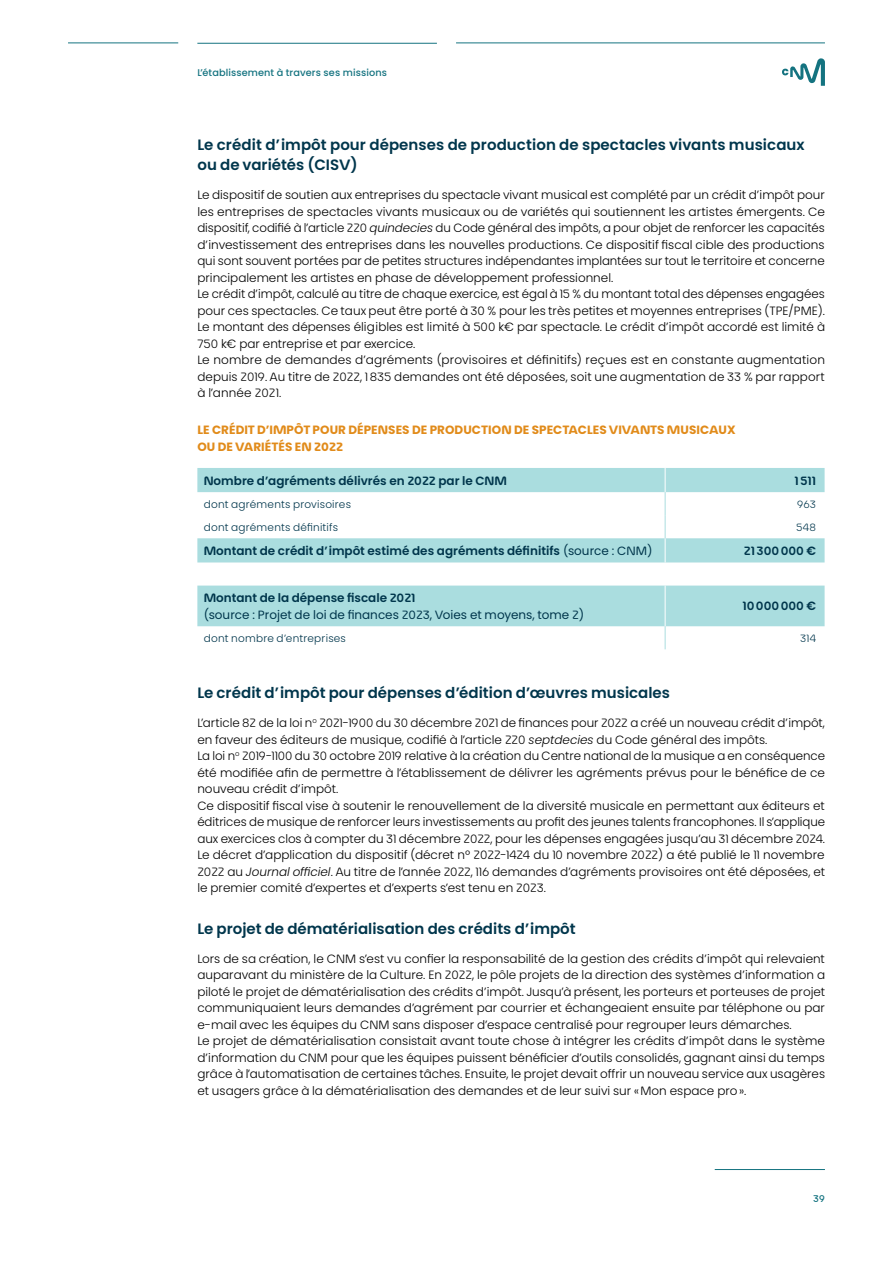
<style>
.page{position:relative;width:893px;height:1263px;background:#fff}
.page>*{position:absolute;margin:0;border:0;box-sizing:border-box;transform-origin:0 0}
.t1{font:600 15px/20.7px "CNM";color:#00364c}
.t2{font:300 12px/16.5px "CNM";color:#000}
.t3{font:600 12px "CNM";color:#00364c}
.t4{font:700 12px/16.5px "CNM";letter-spacing:.005em;color:#e18b1a}
.t5{font:12px "CNM";color:#00364c}
.t6{font:300 10.5px "CNM";letter-spacing:.02em;color:#00364c}
.t7{font:500 9.75px "CNM";letter-spacing:.01em;color:#147380}
.s1{font-style:italic}
.s2{font-weight:400}
</style>
<div class="page">
<hr style="left:197px;top:43px;width:240px;height:1px;background:#147380">
<svg style="left:782px;top:58px;width:43px;height:28px"></svg>
<hr style="left:456px;top:43px;width:369px;height:1px;background:#147380">
<hr style="left:68px;top:43px;width:110px;height:1px;background:#147380">
<hr style="left:715px;top:1169px;width:110px;height:1px;background:#147380">
<svg style="left:197px;top:468px;width:628px;height:158px;fill:#aadddf"></svg>
<hr style="left:665px;top:586px;width:1px;height:40px;background:#fff">
<svg style="left:665px;top:468px;width:1px;height:94px"></svg>
<svg style="left:665px;top:626px;width:1px;height:23px"></svg>
<p class="t7" style="left:197px;top:66px;width:191px">L’établissement à travers ses missions</p>
<p class="t1" style="left:197px;top:134px;width:609px">Le crédit d’impôt pour dépenses de production de spectacles vivants musicaux ou de variétés (CISV)</p>
<p class="t2" style="left:197px;top:187px;width:629px">Le dispositif de soutien aux entreprises du spectacle vivant musical est complété par un crédit d’impôt pour les entreprises de spectacles vivants musicaux ou de variétés qui soutiennent les artistes émergents. Ce dispositif, codifié à l’article 220 <span class="s1">quindecies</span> du Code général des impôts, a pour objet de renforcer les capacités d’investissement des entreprises dans les nouvelles productions. Ce dispositif fiscal cible des productions qui sont souvent portées par de petites structures indépendantes implantées sur tout le territoire et concerne principalement les artistes en phase de développement professionnel.<br>Le crédit d’impôt, calculé au titre de chaque exercice, est égal à 15 % du montant total des dépenses engagées pour ces spectacles. Ce taux peut être porté à 30 % pour les très petites et moyennes entreprises (TPE/PME).<br>Le montant des dépenses éligibles est limité à 500 k€ par spectacle. Le crédit d’impôt accordé est limité à 750 k€ par entreprise et par exercice.<br>Le nombre de demandes d’agréments (provisoires et définitifs) reçues est en constante augmentation depuis 2019. Au titre de 2022, 1 835 demandes ont été déposées, soit une augmentation de 33 % par rapport à l’année 2021.</p>
<p class="t4" style="left:197px;top:422px;width:540px">LE CRÉDIT D’IMPÔT POUR DÉPENSES DE PRODUCTION DE SPECTACLES VIVANTS MUSICAUX<br>OU DE VARIÉTÉS EN 2022</p>
<p class="t3" style="left:204px;top:473px;width:305px">Nombre d’agréments délivrés en 2022 par le CNM</p>
<p class="t3" style="left:794px;top:473px;width:23px">1 511</p>
<p class="t6" style="left:204px;top:498px;width:149px">dont agréments provisoires</p>
<p class="t6" style="left:797px;top:498px;width:20px">963</p>
<p class="t6" style="left:204px;top:521px;width:136px">dont agréments définitifs</p>
<p class="t6" style="left:796px;top:521px;width:21px">548</p>
<p class="t3" style="left:204px;top:543px;width:450px">Montant de crédit d’impôt estimé des agréments définitifs <span class="s2">(source : CNM)</span></p>
<p class="t3" style="left:744px;top:543px;width:74px">21 300 000 €</p>
<p class="t3" style="left:204px;top:591px;width:213px">Montant de la dépense fiscale 2021</p>
<p class="t5" style="left:204px;top:607px;width:382px">(source : Projet de loi de finances 2023, Voies et moyens, tome 2)</p>
<p class="t3" style="left:742px;top:599px;width:75px">10 000 000 €</p>
<p class="t6" style="left:204px;top:632px;width:144px">dont nombre d’entreprises</p>
<p class="t6" style="left:800px;top:632px;width:17px">314</p>
<p class="t1" style="left:197px;top:683px;width:474px">Le crédit d’impôt pour dépenses d’édition d’œuvres musicales</p>
<p class="t2" style="left:197px;top:715px;width:629px">L’article 82 de la loi n<sup>o</sup> 2021-1900 du 30 décembre 2021 de finances pour 2022 a créé un nouveau crédit d’impôt, en faveur des éditeurs de musique, codifié à l’article 220 <span class="s1">septdecies</span> du Code général des impôts.<br>La loi n<sup>o</sup> 2019-1100 du 30 octobre 2019 relative à la création du Centre national de la musique a en conséquence été modifiée afin de permettre à l’établissement de délivrer les agréments prévus pour le bénéfice de ce nouveau crédit d’impôt.<br>Ce dispositif fiscal vise à soutenir le renouvellement de la diversité musicale en permettant aux éditeurs et éditrices de musique de renforcer leurs investissements au profit des jeunes talents francophones. Il s’applique aux exercices clos à compter du 31 décembre 2022, pour les dépenses engagées jusqu’au 31 décembre 2024.<br>Le décret d’application du dispositif (décret nº 2022-1424 du 10 novembre 2022) a été publié le 11 novembre 2022 au <span class="s1">Journal officiel</span>. Au titre de l’année 2022, 116 demandes d’agréments provisoires ont été déposées, et le premier comité d’expertes et d’experts s’est tenu en 2023.</p>
<p class="t1" style="left:197px;top:918px;width:380px">Le projet de dématérialisation des crédits d’impôt</p>
<p class="t2" style="left:197px;top:950px;width:629px">Lors de sa création, le CNM s’est vu confier la responsabilité de la gestion des crédits d’impôt qui relevaient auparavant du ministère de la Culture. En 2022, le pôle projets de la direction des systèmes d’information a piloté le projet de dématérialisation des crédits d’impôt. Jusqu’à présent, les porteurs et porteuses de projet communiquaient leurs demandes d’agrément par courrier et échangeaient ensuite par téléphone ou par e-mail avec les équipes du CNM sans disposer d’espace centralisé pour regrouper leurs démarches.<br>Le projet de dématérialisation consistait avant toute chose à intégrer les crédits d’impôt dans le système d’information du CNM pour que les équipes puissent bénéficier d’outils consolidés, gagnant ainsi du temps grâce à l’automatisation de certaines tâches. Ensuite, le projet devait offrir un nouveau service aux usagères et usagers grâce à la dématérialisation des demandes et de leur suivi sur « Mon espace pro ».</p>
<p class="t7" style="left:813px;top:1192px;width:13px">39</p>
</div>
